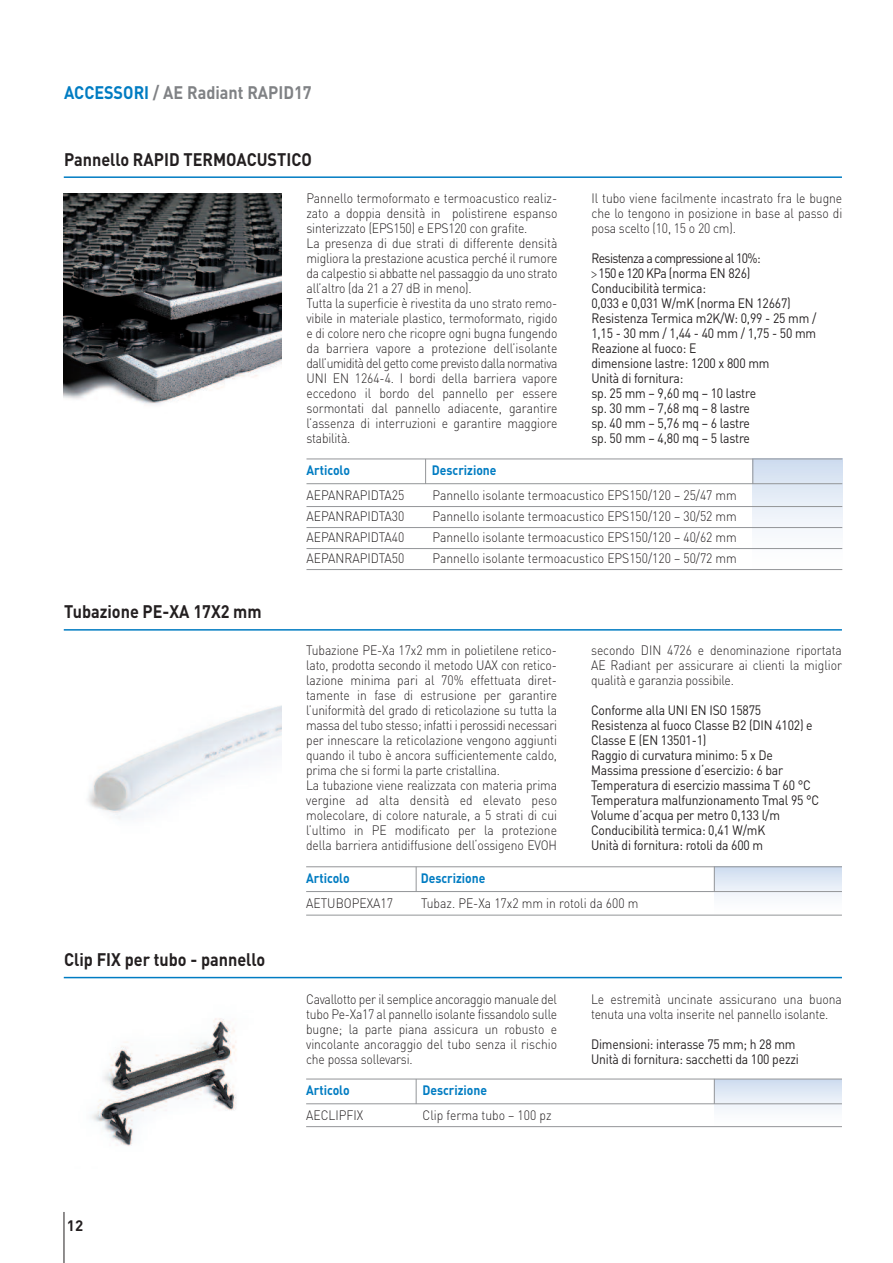
<style>
.page{position:relative;width:893px;height:1263px;background:#fff}
.page>*{position:absolute;margin:0;border:0;box-sizing:border-box;transform-origin:0 0}
.t1{font:700 18px "DIN";color:#231f20;scale:.9 1}
.t2{font:700 18px "DIN";color:#808285;scale:.9 1}
.t3{font:700 15px "DIN";color:#231f20}
.t4{font:300 13.5px/15px "DIN";letter-spacing:-.01em;color:#231f20;scale:.9 1}
.t5{font:13.5px/15px "DIN";letter-spacing:-.015em;color:#231f20;scale:.9 1}
.t6{font:700 13.5px "DIN";color:#007cc2;scale:.9 1}
.s1{color:#007cc2}
.s2{font-family:"Helvetica";font-weight:300;font-stretch:condensed}
</style>
<div class="page">
<div style="left:714px;top:1079px;width:128px;height:48px;background:linear-gradient(to bottom,#d2dff1,#fff)"></div>
<svg style="left:714px;top:1080px;width:1px;height:23px"></svg>
<svg style="left:714px;top:867px;width:128px;height:30px;background:#e0e9f4"></svg>
<svg style="left:714px;top:867px;width:1px;height:24px"></svg>
<hr style="left:64px;top:1212px;width:1px;height:51px;background:#231f20">
<div style="left:753px;top:459px;width:89px;height:110px;background:linear-gradient(to bottom,#d2dff1,#fff)"></div>
<hr style="left:306px;top:506px;width:536px;height:1px;background:#939598">
<hr style="left:306px;top:527px;width:536px;height:1px;background:#939598">
<hr style="left:306px;top:548px;width:536px;height:1px;background:#939598">
<hr style="left:306px;top:569px;width:536px;height:1px;background:#939598">
<hr style="left:64px;top:176px;width:778px;height:2px;background:#007cc2">
<svg style="left:752px;top:460px;width:1px;height:23px"></svg>
<hr style="left:306px;top:483px;width:536px;height:1px;background:#939598">
<svg style="left:425px;top:460px;width:1px;height:23px"></svg>
<hr style="left:306px;top:459px;width:536px;height:1px;background:#939598">
<img style="left:64px;top:194px;width:217px;height:211px">
<hr style="left:306px;top:891px;width:536px;height:1px;background:#939598">
<hr style="left:306px;top:915px;width:536px;height:1px;background:#939598">
<hr style="left:64px;top:629px;width:778px;height:2px;background:#007cc2">
<svg style="left:416px;top:867px;width:1px;height:24px"></svg>
<hr style="left:306px;top:1126px;width:536px;height:1px;background:#939598">
<hr style="left:64px;top:977px;width:778px;height:1px;background:#007cc2">
<hr style="left:306px;top:866px;width:536px;height:1px;background:#939598">
<hr style="left:306px;top:1103px;width:536px;height:1px;background:#939598">
<svg style="left:416px;top:1080px;width:1px;height:24px"></svg>
<hr style="left:306px;top:1079px;width:536px;height:1px;background:#939598">
<img style="left:88px;top:706px;width:193px;height:112px">
<img style="left:92px;top:1018px;width:145px;height:128px">
<h1 class="t2" style="left:64px;top:83px;width:277px"><span class="s1">ACCESSORI</span> / AE Radiant RAPID17</h1>
<h1 class="t1" style="left:64px;top:149px;width:277px">Pannello RAPID TERMOACUSTICO</h1>
<p class="t4" style="left:306px;top:191px;width:280px">Pannello termoformato e termoacustico realiz&shy;zato a doppia densità in polistirene espanso sinterizzato (EPS150) e EPS120 con grafite.<br>La presenza di due strati di differente densità migliora la prestazione acustica perché il rumore da calpestio si abbatte nel passaggio da uno strato all’altro (da 21 a 27 dB in meno).<br>Tutta la superficie è rivestita da uno strato remo&shy;vibile in materiale plastico, termoformato, rigido e di colore nero che ricopre ogni bugna fungendo da barriera vapore a protezione dell’isolante dall’umidità del getto come previsto dalla normativa UNI EN 1264-4. I bordi della barriera vapore eccedono il bordo del pannello per essere sormontati dal pannello adiacente, garantire l’assenza di interruzioni e garantire maggiore stabilità.</p>
<p class="t4" style="left:591px;top:191px;width:280px;text-align:justify">Il tubo viene facilmente incastrato fra le bugne che lo tengono in posizione in base al passo di posa scelto (10, 15 o 20 cm).</p>
<p class="t5" style="left:591px;top:251px;width:251px">Resistenza a compressione al 10%:<br><span class="s2">&gt;</span> 150 e 120 KPa (norma EN 826)<br>Conducibilità termica:<br>0,033 e 0,031 W/mK (norma EN 12667)<br>Resistenza Termica m2K/W: 0,99 - 25 mm /<br>1,15 - 30 mm / 1,44 - 40 mm / 1,75 - 50 mm<br>Reazione al fuoco: E<br>dimensione lastre: 1200 x 800 mm<br>Unità di fornitura:<br>sp. 25 mm – 9,60 mq – 10 lastre<br>sp. 30 mm – 7,68 mq – 8 lastre<br>sp. 40 mm – 5,76 mq – 6 lastre<br>sp. 50 mm – 4,80 mq – 5 lastre</p>
<p class="t6" style="left:307px;top:462px;width:50px">Articolo</p>
<p class="t6" style="left:432px;top:462px;width:74px">Descrizione</p>
<h1 class="t1" style="left:64px;top:601px;width:221px">Tubazione PE-XA 17X2 mm</h1>
<h1 class="t1" style="left:64px;top:949px;width:225px">Clip FIX per tubo - pannello</h1>
<p class="t3" style="left:67px;top:1217px;width:18px">12</p>
<p class="t4" style="left:307px;top:487px;width:110px">AEPANRAPIDTA25</p>
<p class="t4" style="left:432px;top:487px;width:340px">Pannello isolante termoacustico EPS150/120 – 25/47 mm</p>
<p class="t4" style="left:307px;top:508px;width:110px">AEPANRAPIDTA30</p>
<p class="t4" style="left:432px;top:508px;width:340px">Pannello isolante termoacustico EPS150/120 – 30/52 mm</p>
<p class="t4" style="left:307px;top:529px;width:110px">AEPANRAPIDTA40</p>
<p class="t4" style="left:432px;top:529px;width:340px">Pannello isolante termoacustico EPS150/120 – 40/62 mm</p>
<p class="t4" style="left:307px;top:550px;width:110px">AEPANRAPIDTA50</p>
<p class="t4" style="left:432px;top:550px;width:340px">Pannello isolante termoacustico EPS150/120 – 50/72 mm</p>
<p class="t4" style="left:306px;top:643px;width:280px">Tubazione PE-Xa 17x2 mm in polietilene retico&shy;lato, prodotta secondo il metodo UAX con retico&shy;lazione minima pari al 70% effettuata diret&shy;tamente in fase di estrusione per garantire l’uniformità del grado di reticolazione su tutta la massa del tubo stesso; infatti i perossidi necessari per innescare la reticolazione vengono aggiunti quando il tubo è ancora sufficientemente caldo, prima che si formi la parte cristallina.<br>La tubazione viene realizzata con materia prima vergine ad alta densità ed elevato peso molecolare, di colore naturale, a 5 strati di cui l’ultimo in PE modificato per la protezione della barriera antidiffusione dell‘ossigeno EVOH</p>
<p class="t4" style="left:591px;top:643px;width:280px;text-align:justify">secondo DIN 4726 e denominazione riportata AE Radiant per assicurare ai clienti la miglior qualità e garanzia possibile.</p>
<p class="t5" style="left:591px;top:703px;width:255px">Conforme alla UNI EN ISO 15875<br>Resistenza al fuoco Classe B2 (DIN 4102) e Classe E (EN 13501-1)<br>Raggio di curvatura minimo: 5 x De Massima pressione d‘esercizio: 6 bar Temperatura di esercizio massima T 60 °C Temperatura malfunzionamento Tmal 95 °C Volume d’acqua per metro 0,133 l/m Conducibilità termica: 0,41 W/mK<br>Unità di fornitura: rotoli da 600 m</p>
<p class="t6" style="left:306px;top:870px;width:50px">Articolo</p>
<p class="t6" style="left:421px;top:870px;width:74px">Descrizione</p>
<p class="t4" style="left:306px;top:896px;width:98px">AETUBOPEXA17</p>
<p class="t4" style="left:421px;top:896px;width:243px">Tubaz. PE-Xa 17x2 mm in rotoli da 600 m</p>
<p class="t4" style="left:306px;top:991px;width:280px;text-align:justify">Cavallotto per il semplice ancoraggio manuale del tubo Pe-Xa17 al pannello isolante fissandolo sulle bugne; la parte piana assicura un robusto e vincolante ancoraggio del tubo senza il rischio che possa sollevarsi.</p>
<p class="t4" style="left:591px;top:991px;width:280px">Le estremità uncinate assicurano una buona tenuta una volta inserite nel pannello isolante.</p>
<p class="t5" style="left:591px;top:1036px;width:232px">Dimensioni: interasse 75 mm; h 28 mm<br>Unità di fornitura: sacchetti da 100 pezzi</p>
<p class="t6" style="left:306px;top:1082px;width:50px">Articolo</p>
<p class="t6" style="left:422px;top:1082px;width:74px">Descrizione</p>
<p class="t4" style="left:306px;top:1107px;width:65px">AECLIPFIX</p>
<p class="t4" style="left:423px;top:1107px;width:145px">Clip ferma tubo – 100 pz</p>
</div>
